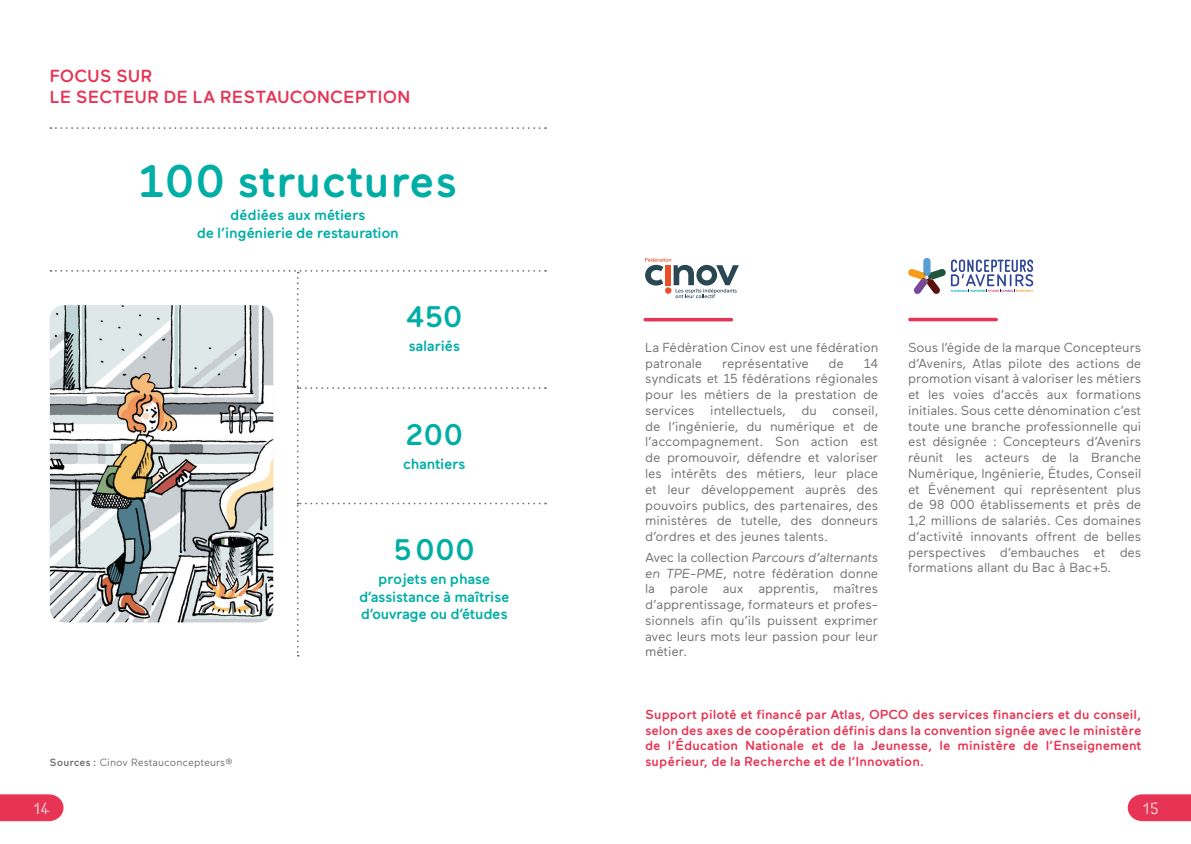
<style>
.page{position:relative;width:1191px;height:844px;background:#fff}
.page>*{position:absolute;margin:0;border:0;box-sizing:border-box;transform-origin:0 0}
.t1{font:500 45.5px "Maax Rounded";color:#00aea6}
.t2{font:500 29.75px "Maax Rounded";color:#00aea6}
.t3{font:500 17.5px/21px "Maax Rounded";color:#e73454}
.t4{font:17.32px "Fafiec Octa";color:#fff}
.t5{font:500 14.88px/17.8px "Maax Rounded";letter-spacing:-.02em;color:#00aea6;text-align:center}
.t6{font:13.12px/15.8px "Maax Rounded";letter-spacing:-.01em;color:#70706f;text-align:justify}
.t7{font:500 13.12px/15.8px "Maax Rounded";color:#e73454;text-align:justify}
.t8{font:10.5px "Maax Rounded";color:#70706f}
.s1{font-weight:500}
.s2{font-style:italic}
</style>
<div class="page">
<svg style="left:1127px;top:794px;width:64px;height:26px;background:#e8415f"></svg>
<svg style="left:0;top:794px;width:63px;height:26px;background:#e83e5c"></svg>
<svg style="left:50px;top:127px;width:496px;height:2px"></svg>
<svg style="left:50px;top:270px;width:496px;height:386px"></svg>
<img style="left:50px;top:305px;width:223px;height:317px">
<hr style="left:910px;top:318px;width:86px;height:3px;background:#e73454">
<svg style="left:908px;top:258px;width:125px;height:36px"></svg>
<hr style="left:645px;top:318px;width:86px;height:3px;background:#e73454">
<svg style="left:645px;top:258px;width:94px;height:40px"></svg>
<div style="left:665px;top:287px;width:6px;height:7px;background:#e94e25;border-radius:50%"></div>
<div style="left:665px;top:265px;width:6px;height:20px;background:#e94e25"></div>
<p class="t3" style="left:50px;top:65px;width:362px">FOCUS SUR<br>LE SECTEUR DE LA RESTAUCONCEPTION</p>
<p class="t1" style="left:138px;top:155px;width:320px">100 structures</p>
<p class="t5" style="left:197px;top:206px;width:203px">dédiées aux métiers<br>de l’ingénierie de restauration</p>
<p class="t8" style="left:50px;top:756px;width:184px"><span class="s1">Sources :</span> Cinov Restauconcepteurs®</p>
<p class="t2" style="left:406px;top:300px;width:59px">450</p>
<p class="t5" style="left:408px;top:337px;width:53px">salariés</p>
<p class="t2" style="left:405px;top:418px;width:60px">200</p>
<p class="t5" style="left:403px;top:454px;width:64px">chantiers</p>
<p class="t2" style="left:393px;top:532px;width:83px">5000</p>
<p class="t5" style="left:359px;top:569px;width:152px">projets en phase d’assistance à maîtrise d’ouvrage ou d’études</p>
<p class="t6" style="left:645px;top:339px;width:235px">La Fédération Cinov est une fédération patronale</p>
<p class="t6" style="left:722px;top:355px;width:88px">représentative</p>
<p class="t6" style="left:828px;top:355px;width:17px">de</p>
<p class="t6" style="left:645px;top:355px;width:235px;text-indent:218px">14 syndicats et 15 fédérations régionales pour les métiers de la prestation de services intellectuels, du conseil, de l’ingénierie, du numérique et de l’accompagnement. Son action est de promouvoir, défendre et valoriser les intérêts des métiers, leur place et leur développement auprès des pouvoirs publics, des partenaires, des ministères de tutelle, des donneurs d’ordres et des jeunes talents.</p>
<p class="t6" style="left:645px;top:549px;width:235px">Avec la collection <span class="s2">Parcours d’alternants en TPE-PME</span>, notre fédération donne la parole aux apprentis, maîtres d’apprentissage, formateurs et profes&shy;sionnels afin qu’ils puissent exprimer avec leurs mots leur passion pour leur métier.</p>
<p class="t6" style="left:908px;top:339px;width:235px">Sous l’égide de la marque Concepteurs d’Avenirs, Atlas pilote des actions de promotion visant à valoriser les métiers et les voies d’accès aux formations initiales. Sous cette dénomination c’est toute une branche professionnelle qui est désignée : Concepteurs d’Avenirs réunit les acteurs de la Branche Numérique, Ingénierie, Études, Conseil et Événement qui représentent plus de 98 000 établissements et près de 1,2 millions de salariés. Ces domaines d’activité innovants offrent de belles perspectives d’embauches et des formations allant du Bac à Bac+5.</p>
<p class="t7" style="left:645px;top:706px;width:498px">Support piloté et financé par Atlas, OPCO des services financiers et du conseil, selon des axes de coopération définis dans la convention signée avec le ministère de l’Éducation Nationale et de la Jeunesse, le ministère de l’Enseignement supérieur, de la Recherche et de l’Innovation.</p>
<h3 class="t4" style="left:32px;top:798px;width:19px">14</h3>
<h3 class="t4" style="left:1141px;top:798px;width:19px">15</h3>
</div>
